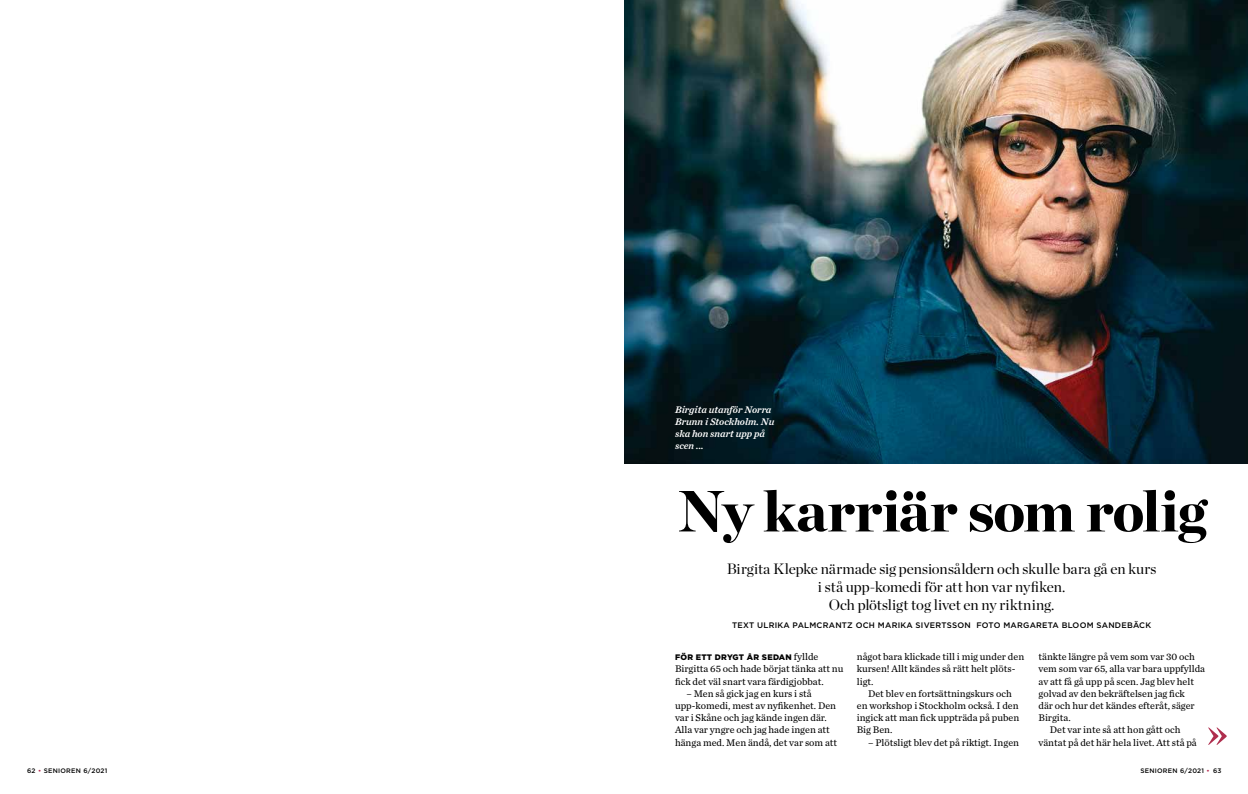
<style>
.page{position:relative;width:1248px;height:794px;background:#fff}
.page>*{position:absolute;margin:0;border:0;box-sizing:border-box;transform-origin:0 0}
.t1{font:900 58px "Chronicle Display";letter-spacing:-.015em;color:#000}
.t2{font:15px/18px "Chronicle Display";letter-spacing:-.005em;color:#000;text-align:center}
.t3{font:10.1px/12.2px "Chronicle Text G2";color:#000}
.t4{font:italic 10px/12px "Chronicle Text G2 Semi";color:#fff}
.t5{font:500 8px "Gotham";letter-spacing:.03em;color:#000}
.t6{font:900 8px "Gotham";letter-spacing:.03em;color:#000}
.t7{font:500 6.5px "Gotham";letter-spacing:.04em;color:#000}
.s1{font-family:"Chronicle Text G2";font-weight:400;font-size:10.1px}
.s2{color:#b82d52}
</style>
<div class="page">
<img style="left:624px;top:0;width:623px;height:464px">
<svg style="left:1208px;top:727px;width:18px;height:18px"></svg>
<p class="t4" style="left:675px;top:403px;width:101px">Birgita utanför Norra<br>Brunn i Stockholm. Nu ska hon snart upp på scen ...</p>
<h1 class="t1" style="left:677px;top:463px;width:530px">Ny karriär som rolig</h1>
<h2 class="t2" style="left:726px;top:558px;width:431px">Birgita Klepke närmade sig pensionsåldern och skulle bara gå en kurs i stå upp-komedi för att hon var nyfiken.<br>Och plötsligt tog livet en ny riktning.</h2>
<p class="t5" style="left:732px;top:620px;width:420px">TEXT ULRIKA PALMCRANTZ OCH MARIKA SIVERTSSON FOTO MARGARETA BLOOM SANDEBÄCK</p>
<p class="t6" style="left:675px;top:652px;width:145px">FÖR ETT DRYGT ÅR SEDAN <span class="s1">fyllde</span></p>
<p class="t3" style="left:675px;top:662px;width:170px">Birgitta 65 och hade börjat tänka att nu fick det väl snart vara färdigjobbat.</p>
<p class="t3" style="left:675px;top:686px;width:163px;text-indent:11px">– Men så gick jag en kurs i stå upp-komedi, mest av nyfikenhet. Den var i Skåne och jag kände ingen där.<br>Alla var yngre och jag hade ingen att hänga med. Men ändå, det var som att</p>
<p class="t3" style="left:1038px;top:650px;width:158px">tänkte längre på vem som var 30 och</p>
<p class="t3" style="left:1038px;top:662px;width:168px">vem som var 65, alla var bara uppfyllda</p>
<p class="t3" style="left:1038px;top:674px;width:157px">av att få gå upp på scen. Jag blev helt</p>
<p class="t3" style="left:1038px;top:686px;width:148px">golvad av den bekräftelsen jag fick</p>
<p class="t3" style="left:1038px;top:699px;width:158px">där och hur det kändes efteråt, säger</p>
<p class="t3" style="left:1038px;top:711px;width:34px">Birgita.</p>
<p class="t3" style="left:1049px;top:723px;width:132px">Det var inte så att hon gått och</p>
<p class="t3" style="left:1038px;top:735px;width:160px">väntat på det här hela livet. Att stå på</p>
<p class="t3" style="left:856px;top:650px;width:169px">något bara klickade till i mig under den kursen! Allt kändes så rätt helt plöts&shy;ligt.</p>
<p class="t3" style="left:856px;top:686px;width:164px;text-indent:11px">Det blev en fortsättningskurs och en workshop i Stockholm också. I den ingick att man fick uppträda på puben<br>Big Ben.</p>
<p class="t3" style="left:868px;top:735px;width:152px">– Plötsligt blev det på riktigt. Ingen</p>
<p class="t7" style="left:27px;top:766px;width:82px">62 <span class="s2">•</span> SENIOREN 6/2021</p>
<p class="t7" style="left:1140px;top:766px;width:83px">SENIOREN 6/2021 <span class="s2">•</span> 63</p>
</div>
